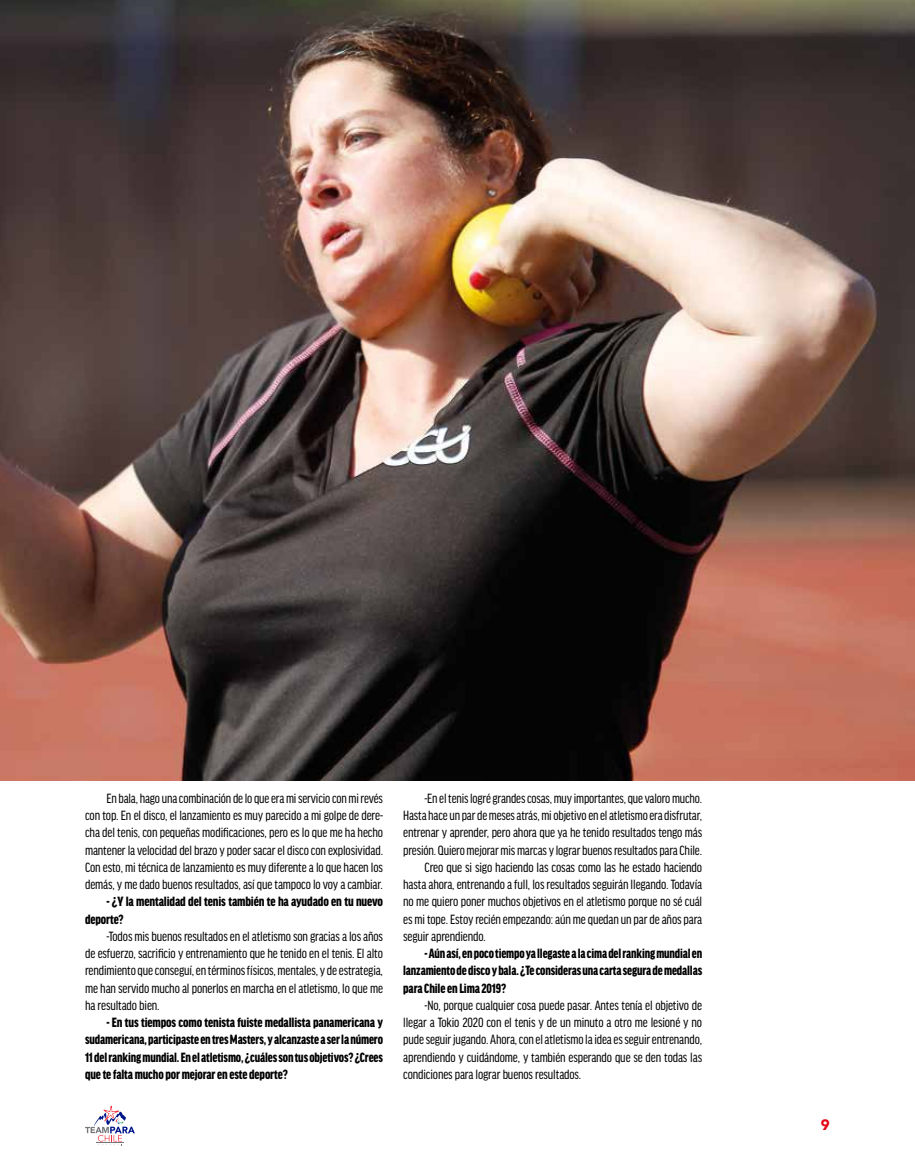
<style>
.page{position:relative;width:915px;height:1170px;background:#fff}
.page>*{position:absolute;margin:0;border:0;box-sizing:border-box;transform-origin:0 0}
.t1{font:900 15px "Avenir";color:#e30613}
.t2{font:condensed 14.25px/17.2px "Good Headline Pro";letter-spacing:-.01em;color:#000;text-align:justify;scale:.95 1}
.t3{font:condensed 14.25px/17.2px "Good Headline Pro";letter-spacing:-.01em;color:#000;text-align:justify;scale:.94 1}
.t4{font:900 condensed 14.25px/17.2px "Good Headline Pro";letter-spacing:-.01em;color:#000}
.t5{font:900 condensed 14.25px/17.2px "Good Headline Pro";letter-spacing:-.01em;color:#000;text-align:justify;scale:.93 1}
.t6{font:condensed 14.25px "Good Headline Pro";letter-spacing:-.01em;color:#000;scale:.93 1}
.t7{font:condensed 14.25px "Good Headline Pro";letter-spacing:-.01em;color:#000;scale:.96 1}
</style>
<div class="page">
<svg style="left:85px;top:1105px;width:50px;height:38px"></svg>
<img style="left:0;top:0;width:914px;height:780px">
<p class="t3" style="left:85px;top:789px;width:318px;text-indent:21px">En bala, hago una combinación de lo que era mi servicio con mi revés con top. En el disco, el lanzamiento es muy parecido a mi golpe de dere&shy;cha del tenis, con pequeñas modificaciones, pero es lo que me ha hecho mantener la velocidad del brazo y poder sacar el disco con explosividad.<br>Con esto, mi técnica de lanzamiento es muy diferente a lo que hacen los demás, y me dado buenos resultados, así que tampoco lo voy a cambiar.</p>
<p class="t4" style="left:85px;top:892px;width:299px;text-indent:21px">- ¿Y la mentalidad del tenis también te ha ayudado en tu nuevo deporte?</p>
<p class="t2" style="left:85px;top:927px;width:315px;text-indent:21px">-Todos mis buenos resultados en el atletismo son gracias a los años de esfuerzo, sacrificio y entrenamiento que he tenido en el tenis. El alto rendimiento que conseguí, en términos físicos, mentales, y de estrategia, me han servido mucho al ponerlos en marcha en el atletismo, lo que me ha resultado bien.</p>
<p class="t4" style="left:85px;top:1013px;width:299px;text-align:justify;text-indent:21px">- En tus tiempos como tenista fuiste medallista panamericana y sudamericana, participaste en tres Masters, y alcanzaste a ser la número 11 del ranking mundial. En el atletismo, ¿cuáles son tus objetivos? ¿Crees que te falta mucho por mejorar en este deporte?</p>
<p class="t6" style="left:424px;top:790px;width:300px">-En el tenis logré grandes cosas, muy importantes, que valoro mucho.</p>
<p class="t3" style="left:403px;top:806px;width:319px">Hasta hace un par de meses atrás, mi objetivo en el atletismo era disfrutar,</p>
<p class="t2" style="left:403px;top:824px;width:316px">entrenar y aprender, pero ahora que ya he tenido resultados tengo más</p>
<p class="t3" style="left:403px;top:841px;width:319px">presión. Quiero mejorar mis marcas y lograr buenos resultados para Chile.</p>
<p class="t7" style="left:424px;top:859px;width:291px">Creo que si sigo haciendo las cosas como las he estado haciendo</p>
<p class="t2" style="left:403px;top:875px;width:316px">hasta ahora, entrenando a full, los resultados seguirán llegando. Todavía</p>
<p class="t2" style="left:403px;top:893px;width:316px">no me quiero poner muchos objetivos en el atletismo porque no sé cuál</p>
<p class="t2" style="left:403px;top:910px;width:316px">es mi tope. Estoy recién empezando: aún me quedan un par de años para</p>
<p class="t2" style="left:403px;top:927px;width:88px">seguir aprendiendo.</p>
<p class="t5" style="left:403px;top:944px;width:323px;text-indent:21px">- Aún así, en poco tiempo ya llegaste a la cima del ranking mundial en lanzamiento de disco y bala. ¿Te consideras una carta segura de medallas para Chile en Lima 2019?</p>
<p class="t2" style="left:403px;top:996px;width:316px;text-indent:21px">-No, porque cualquier cosa puede pasar. Antes tenía el objetivo de llegar a Tokio 2020 con el tenis y de un minuto a otro me lesioné y no pude seguir jugando. Ahora, con el atletismo la idea es seguir entrenando, aprendiendo y cuidándome, y también esperando que se den todas las condiciones para lograr buenos resultados.</p>
<p class="t1" style="left:820px;top:1111px;width:10px">9</p>
</div>
